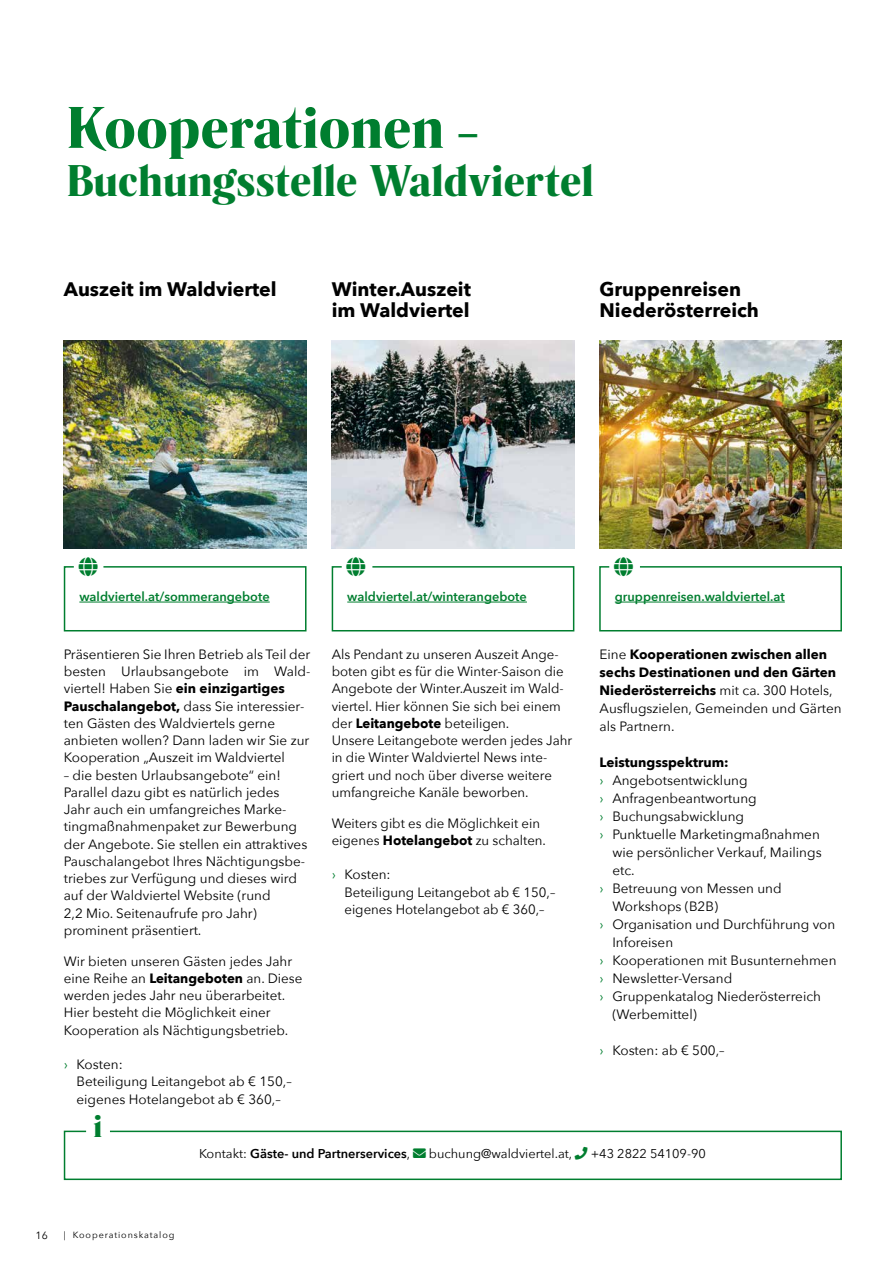
<style>
.page{position:relative;width:893px;height:1263px;background:#fff}
.page>*{position:absolute;margin:0;border:0;box-sizing:border-box;transform-origin:0 0}
.t1{font:900 55.5px "Rando Display";color:#007e2f}
.t2{font:900 42px "Rando Display";color:#007e2f}
.t3{font:900 30px "Rando Display";color:#007e2f}
.t4{font:700 19.5px/21px "Avenir Next";color:#000}
.t5{font:13.5px/17.2px "Avenir Next";color:#000}
.t6{font:700 13.5px/18px "Avenir Next";color:#000}
.t7{font:600 12.75px "Avenir Next";color:#007e2f}
.t8{font:12.75px "Avenir Next";color:#000}
.t9{font:10.5px "Avenir Next";color:#000}
.t10{font:9px "Avenir Next";letter-spacing:.1em;color:#000}
.s1{font-size:42px}
.s2{font-weight:700}
.s3{color:#007e2f}
.s4{font-weight:400}
.s5{font-weight:600}
</style>
<div class="page">
<img style="left:332px;top:340px;width:242px;height:209px">
<img style="left:600px;top:340px;width:242px;height:209px">
<img style="left:64px;top:340px;width:242px;height:209px">
<svg style="left:63px;top:566px;width:244px;height:66px"></svg>
<svg style="left:331px;top:566px;width:244px;height:66px"></svg>
<svg style="left:63px;top:1130px;width:779px;height:51px"></svg>
<svg style="left:599px;top:566px;width:243px;height:66px"></svg>
<h1 class="t1" style="left:67px;top:87px;width:415px">Kooperationen <span class="s1">–</span></h1>
<h2 class="t2" style="left:67px;top:150px;width:529px">Buchungsstelle Waldviertel</h2>
<h3 class="t4" style="left:64px;top:278px;width:214px">Auszeit im Waldviertel</h3>
<h3 class="t4" style="left:332px;top:278px;width:141px">Winter.Auszeit im Waldviertel</h3>
<h3 class="t4" style="left:600px;top:278px;width:161px">Gruppenreisen<br>Niederösterreich</h3>
<p class="t7" style="left:79px;top:586px;width:192px">waldviertel.at/sommerangebote</p>
<p class="t7" style="left:347px;top:586px;width:181px">waldviertel.at/winterangebote</p>
<p class="t5" style="left:64px;top:645px;width:248px">Präsentieren Sie Ihren Betrieb als Teil der besten Urlaubsangebote im Wald&shy;viertel! Haben Sie <span class="s2">ein einzigartiges Pauschalangebot,</span> dass Sie interessier&shy;ten Gästen des Waldviertels gerne anbieten wollen? Dann laden wir Sie zur Kooperation „Auszeit im Waldviertel</p>
<p class="t5" style="left:64px;top:766px;width:245px">– die besten Urlaubsangebote“ ein!<br>Parallel dazu gibt es natürlich jedes Jahr auch ein umfangreiches Marke&shy;tingmaßnahmenpaket zur Bewerbung der Angebote. Sie stellen ein attraktives Pauschalangebot Ihres Nächtigungsbe&shy;triebes zur Verfügung und dieses wird auf der Waldviertel Website (rund<br>2,2 Mio. Seitenaufrufe pro Jahr) prominent präsentiert.</p>
<p class="t5" style="left:64px;top:952px;width:240px">Wir bieten unseren Gästen jedes Jahr eine Reihe an <span class="s2">Leitangeboten</span> an. Diese werden jedes Jahr neu überarbeitet.<br>Hier besteht die Möglichkeit einer Kooperation als Nächtigungsbetrieb.</p>
<p class="t5" style="left:77px;top:1055px;width:217px;text-indent:-13px"><span class="s3">›</span> Kosten:<br>Beteiligung Leitangebot ab € 150,– eigenes Hotelangebot ab € 360,–</p>
<h3 class="t3" style="left:94px;top:1104px;width:10px">i</h3>
<p class="t5" style="left:332px;top:645px;width:242px">Als Pendant zu unseren Auszeit Ange&shy;boten gibt es für die Winter-Saison die Angebote der Winter.Auszeit im Wald&shy;viertel. Hier können Sie sich bei einem der <span class="s2">Leitangebote</span> beteiligen.<br>Unsere Leitangebote werden jedes Jahr in die Winter Waldviertel News inte&shy;griert und noch über diverse weitere umfangreiche Kanäle beworben.</p>
<p class="t5" style="left:332px;top:814px;width:216px">Weiters gibt es die Möglichkeit ein eigenes <span class="s2">Hotelangebot</span> zu schalten.</p>
<p class="t5" style="left:344px;top:865px;width:212px;text-indent:-13px"><span class="s3">›</span> Kosten:<br>Beteiligung Leitangebot ab € 150,– eigenes Hotelangebot ab € 360,–</p>
<p class="t7" style="left:615px;top:586px;width:171px">gruppenreisen.waldviertel.at</p>
<p class="t6" style="left:600px;top:645px;width:244px"><span class="s4">Eine</span> Kooperationen zwischen allen sechs Destinationen und den Gärten<br>Niederösterreichs <span class="s4">mit ca. 300 Hotels,<br>Ausflugszielen, Gemeinden und Gärten als Partnern.</span></p>
<p class="t6" style="left:600px;top:753px;width:131px">Leistungsspektrum:</p>
<p class="t5" style="left:600px;top:771px;width:149px"><span class="s3">›</span> Angebotsentwicklung</p>
<p class="t5" style="left:600px;top:789px;width:159px"><span class="s3">›</span> Anfragenbeantwortung</p>
<p class="t5" style="left:600px;top:807px;width:146px"><span class="s3">›</span> Buchungsabwicklung</p>
<p class="t5" style="left:600px;top:825px;width:222px"><span class="s3">›</span> Punktuelle Marketingmaßnahmen</p>
<p class="t5" style="left:612px;top:843px;width:211px">wie persönlicher Verkauf, Mailings</p>
<p class="t5" style="left:612px;top:861px;width:24px">etc.</p>
<p class="t5" style="left:600px;top:879px;width:184px"><span class="s3">›</span> Betreuung von Messen und</p>
<p class="t5" style="left:612px;top:897px;width:107px">Workshops (B2B)</p>
<p class="t5" style="left:600px;top:915px;width:237px"><span class="s3">›</span> Organisation und Durchführung von</p>
<p class="t5" style="left:612px;top:933px;width:62px">Inforeisen</p>
<p class="t5" style="left:600px;top:951px;width:238px"><span class="s3">›</span> Kooperationen mit Busunternehmen</p>
<p class="t5" style="left:600px;top:969px;width:134px"><span class="s3">›</span> Newsletter-Versand</p>
<p class="t5" style="left:600px;top:987px;width:223px"><span class="s3">›</span> Gruppenkatalog Niederösterreich</p>
<p class="t5" style="left:612px;top:1005px;width:86px">(Werbemittel)</p>
<p class="t5" style="left:600px;top:1041px;width:127px"><span class="s3">›</span> Kosten: ab € 500,–</p>
<p class="t8" style="left:199px;top:1143px;width:375px">Kontakt: <span class="s5">Gäste- und Partnerservices</span>, <span class="s3">→</span> buchung@waldviertel.at,</p>
<p class="t8" style="left:591px;top:1143px;width:117px">+43 2822 54109-90</p>
<p class="t9" style="left:36px;top:1227px;width:14px">16</p>
<p class="t10" style="left:64px;top:1227px;width:112px">| Kooperationskatalog</p>
</div>
